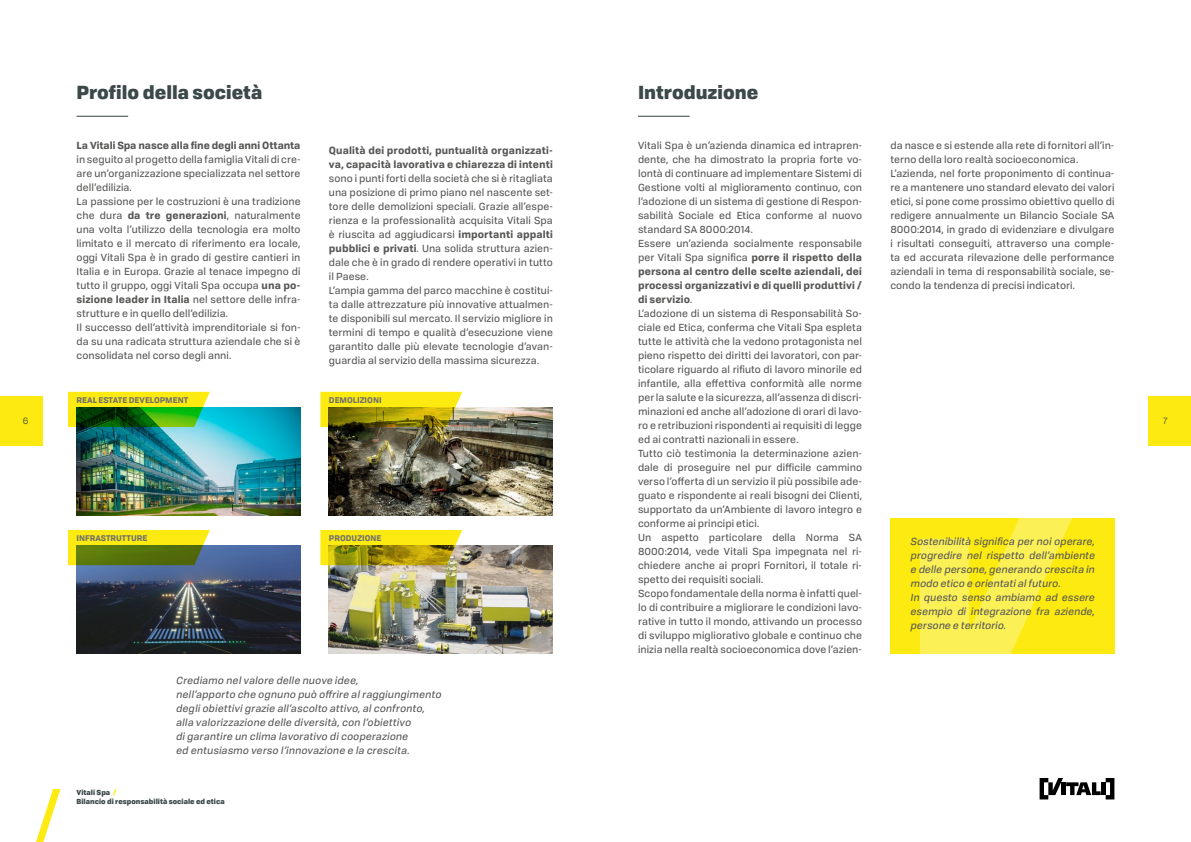
<style>
.page{position:relative;width:1191px;height:842px;background:#fff}
.page>*{position:absolute;margin:0;border:0;box-sizing:border-box;transform-origin:0 0}
.t1{font:900 18.2px "Tofino Personal";color:#3c4949}
.t2{font:10px/14px "Tofino";letter-spacing:.005em;color:#575756}
.t3{font:italic 10px/14px "Tofino";color:#575756}
.t4{font:700 10px/14px "Tofino";letter-spacing:.005em;color:#575756}
.t5{font:9px "Tofino";color:#35413e}
.t6{font:700 8px "Tofino";color:#706f6f}
.t7{font:900 7px/9px "Tofino Personal";color:#3c4949}
.s1{font-weight:700}
.s2{color:#fcea10}
</style>
<div class="page">
<div style="left:890px;top:518px;width:224px;height:135px;background:#fcea10"></div>
<hr style="left:638px;top:116px;width:51px;height:1px;background:#35413e">
<hr style="left:77px;top:116px;width:51px;height:1px;background:#35413e">
<img style="left:77px;top:407px;width:223px;height:108px">
<img style="left:77px;top:546px;width:223px;height:107px">
<img style="left:329px;top:407px;width:224px;height:108px">
<img style="left:329px;top:546px;width:224px;height:107px">
<svg style="left:920px;top:518px;width:165px;height:136px"></svg>
<svg style="left:68px;top:392px;width:142px;height:35px;background:#81ae18"></svg>
<svg style="left:68px;top:530px;width:142px;height:35px;background:#a2a916"></svg>
<svg style="left:320px;top:392px;width:142px;height:35px;background:#c3b313"></svg>
<svg style="left:320px;top:530px;width:142px;height:35px;background:#ccbb15"></svg>
<div style="left:1148px;top:396px;width:43px;height:50px;background:#fcea10"></div>
<div style="left:0;top:396px;width:43px;height:50px;background:#fcea10"></div>
<svg style="left:1039px;top:778px;width:75px;height:21px"></svg>
<svg style="left:36px;top:790px;width:24px;height:52px"></svg>
<h1 class="t1" style="left:77px;top:77px;width:187px">Profilo della società</h1>
<h1 class="t1" style="left:638px;top:77px;width:122px">Introduzione</h1>
<p class="t4" style="left:77px;top:138px;width:225px">La Vitali Spa nasce alla fine degli anni Ottanta</p>
<p class="t2" style="left:77px;top:152px;width:225px">in seguito al progetto della famiglia Vitali di cre&shy;are un’organizzazione specializzata nel settore dell’edilizia.<br>La passione per le costruzioni è una tradizione che dura <span class="s1">da tre generazioni</span>, naturalmente una volta l’utilizzo della tecnologia era molto limitato e il mercato di riferimento era locale, oggi Vitali Spa è in grado di gestire cantieri in Italia e in Europa. Grazie al tenace impegno di tutto il gruppo, oggi Vitali Spa occupa <span class="s1">una po&shy;sizione leader in Italia</span> nel settore delle infra&shy;strutture e in quello dell’edilizia.<br>Il successo dell’attività imprenditoriale si fon&shy;da su una radicata struttura aziendale che si è consolidata nel corso degli anni.</p>
<p class="t4" style="left:329px;top:143px;width:225px">Qualità dei prodotti, puntualità organizzati&shy;va, capacità lavorativa e chiarezza di intenti</p>
<p class="t2" style="left:638px;top:138px;width:225px">Vitali Spa è un’azienda dinamica ed intrapren&shy;dente, che ha dimostrato la propria forte vo&shy;lontà di continuare ad implementare Sistemi di Gestione volti al miglioramento continuo, con l’adozione di un sistema di gestione di Respon&shy;sabilità Sociale ed Etica conforme al nuovo standard SA 8000:2014.<br>Essere un’azienda socialmente responsabile per Vitali Spa significa <span class="s1">porre il rispetto della persona al centro delle scelte aziendali, dei processi organizzativi e di quelli produttivi / di servizio</span>.<br>L’adozione di un sistema di Responsabilità So&shy;ciale ed Etica, conferma che Vitali Spa espleta tutte le attività che la vedono protagonista nel pieno rispetto dei diritti dei lavoratori, con par&shy;ticolare riguardo al rifiuto di lavoro minorile ed infantile, alla effettiva conformità alle norme per la salute e la sicurezza, all’assenza di discri&shy;minazioni ed anche all’adozione di orari di lavo&shy;ro e retribuzioni rispondenti ai requisiti di legge ed ai contratti nazionali in essere.<br>Tutto ciò testimonia la determinazione azien&shy;dale di proseguire nel pur difficile cammino verso l’offerta di un servizio il più possibile ade&shy;guato e rispondente ai reali bisogni dei Clienti, supportato da un’Ambiente di lavoro integro e conforme ai principi etici.<br>Un aspetto particolare della Norma SA 8000:2014, vede Vitali Spa impegnata nel ri&shy;chiedere anche ai propri Fornitori, il totale ri&shy;spetto dei requisiti sociali.<br>Scopo fondamentale della norma è infatti quel&shy;lo di contribuire a migliorare le condizioni lavo&shy;rative in tutto il mondo, attivando un processo di sviluppo migliorativo globale e continuo che inizia nella realtà socioeconomica dove l’azien-</p>
<p class="t2" style="left:890px;top:138px;width:225px">da nasce e si estende alla rete di fornitori all’in&shy;terno della loro realtà socioeconomica.<br>L’azienda, nel forte proponimento di continua&shy;re a mantenere uno standard elevato dei valori etici, si pone come prossimo obiettivo quello di redigere annualmente un Bilancio Sociale SA 8000:2014, in grado di evidenziare e divulgare i risultati conseguiti, attraverso una comple&shy;ta ed accurata rilevazione delle performance aziendali in tema di responsabilità sociale, se&shy;condo la tendenza di precisi indicatori.</p>
<p class="t2" style="left:329px;top:171px;width:225px">sono i punti forti della società che si è ritagliata una posizione di primo piano nel nascente set&shy;tore delle demolizioni speciali. Grazie all’espe&shy;rienza e la professionalità acquisita Vitali Spa è riuscita ad aggiudicarsi <span class="s1">importanti appalti pubblici e privati</span>. Una solida struttura azien&shy;dale che è in grado di rendere operativi in tutto il Paese.<br>L’ampia gamma del parco macchine è costitui&shy;ta dalle attrezzature più innovative attualmen&shy;te disponibili sul mercato. Il servizio migliore in termini di tempo e qualità d’esecuzione viene garantito dalle più elevate tecnologie d’avan&shy;guardia al servizio della massima sicurezza.</p>
<p class="t6" style="left:77px;top:393px;width:113px">REAL ESTATE DEVELOPMENT</p>
<p class="t6" style="left:329px;top:393px;width:54px">DEMOLIZIONI</p>
<p class="t5" style="left:23px;top:415px;width:7px">6</p>
<p class="t5" style="left:1163px;top:415px;width:6px">7</p>
<p class="t6" style="left:77px;top:532px;width:72px">INFRASTRUTTURE</p>
<p class="t6" style="left:329px;top:532px;width:54px">PRODUZIONE</p>
<p class="t3" style="left:910px;top:534px;width:188px">Sostenibilità significa pernoioperare, progredire nel rispetto dell’ambiente e delle persone,generando crescita in modo etico e orientatialfuturo.<br>In questo senso ambiamo ad essere esempio di integrazione fra aziende, persone e territorio.</p>
<p class="t3" style="left:176px;top:673px;width:269px">Crediamo nelvalore delle nuove idee,<br>nell’apporto che ognuno può offrire alraggiungimento degliobiettivigrazie all’ascolto attivo,alconfronto, alla valorizzazione delle diversità,con l’obiettivo digarantire un clima lavorativo dicooperazione<br>ed entusiasmo verso l’innovazione e la crescita.</p>
<p class="t7" style="left:77px;top:787px;width:150px">Vitali Spa <span class="s2">/<br></span>Bilancio di responsabilità sociale ed etica</p>
</div>
